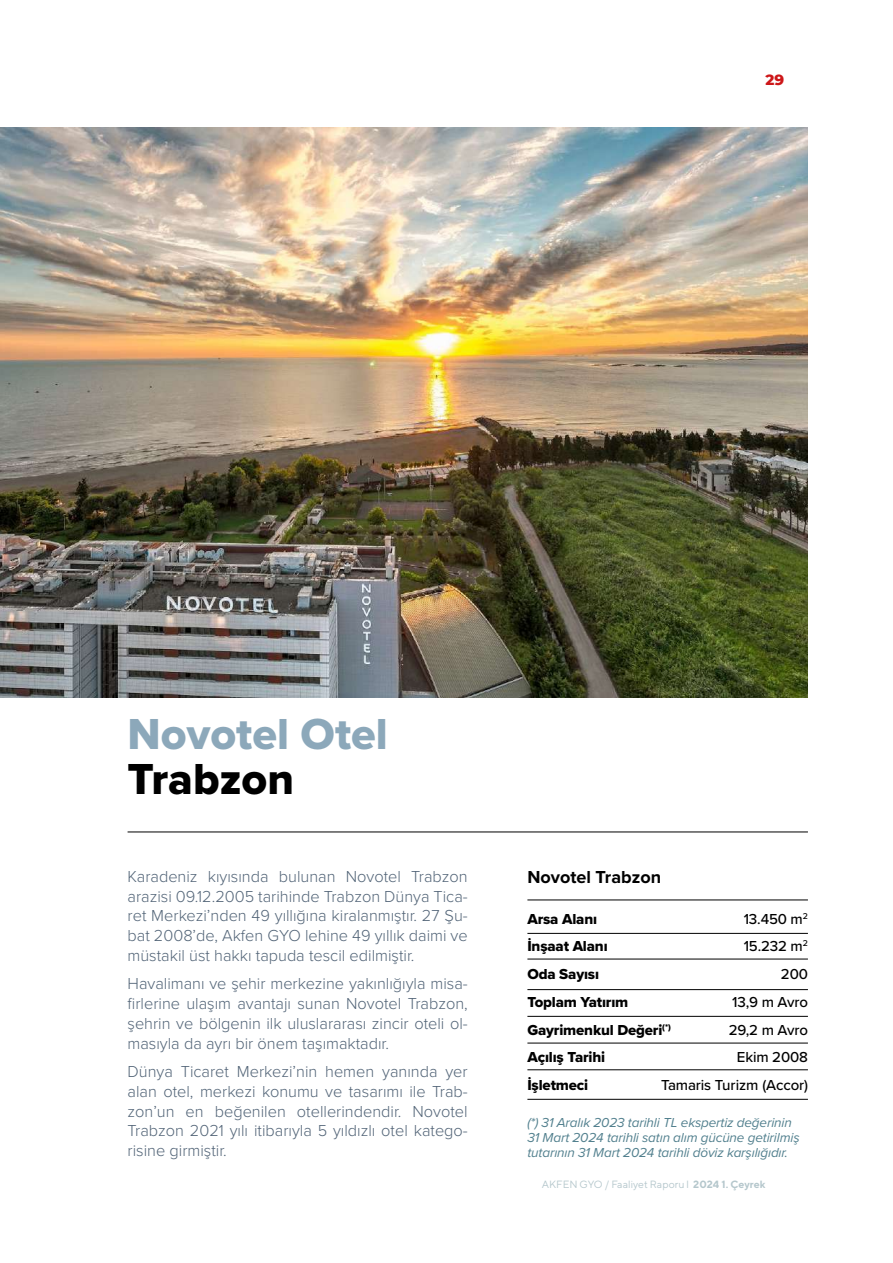
<style>
.page{position:relative;width:893px;height:1263px;background:#fff}
.page>*{position:absolute;margin:0;border:0;box-sizing:border-box;transform-origin:0 0}
.t1{font:45px "Proxima Nova Extrabld";color:#8ca8ba}
.t2{font:45px "Proxima Nova Extrabld";color:#000}
.t3{font:700 18px "Proxima Nova";color:#000}
.t4{font:300 16.5px/19.8px "Proxima Nova";color:#526477;text-align:justify}
.t5{font:15px "Proxima Nova Extrabld";letter-spacing:-.01em;color:#000}
.t6{font:500 15px "Proxima Nova";letter-spacing:-.01em;color:#000}
.t7{font:800 15px "Montserrat";color:#cd1719}
.t8{font:italic 13.5px/15px "Proxima Nova";letter-spacing:-.01em;color:#52808e}
.t9{font:10.5px "TT Norms";color:#b5c7cc}
.s1{font-weight:700}
</style>
<div class="page">
<img style="left:0;top:128px;width:808px;height:569px">
<hr style="left:527px;top:899px;width:281px;height:1px;background:#000">
<hr style="left:527px;top:933px;width:281px;height:1px;background:#000">
<hr style="left:527px;top:989px;width:281px;height:1px;background:#000">
<hr style="left:527px;top:1043px;width:281px;height:1px;background:#000">
<hr style="left:527px;top:959px;width:281px;height:1px;background:#000">
<hr style="left:527px;top:1016px;width:281px;height:1px;background:#000">
<hr style="left:527px;top:1069px;width:281px;height:1px;background:#000">
<hr style="left:527px;top:1099px;width:281px;height:1px;background:#000">
<hr style="left:128px;top:831px;width:680px;height:1px;background:#000">
<p class="t7" style="left:765px;top:68px;width:20px">29</p>
<h1 class="t1" style="left:128px;top:700px;width:262px">Novotel Otel</h1>
<h1 class="t2" style="left:128px;top:745px;width:168px">Trabzon</h1>
<p class="t4" style="left:128px;top:865px;width:342px">Karadeniz kıyısında bulunan Novotel Trabzon arazisi 09.12.2005 tarihinde Trabzon Dünya Tica&shy;ret Merkezi’nden 49 yıllığına kiralanmıştır. 27 Şu&shy;bat 2008’de, Akfen GYO lehine 49 yıllık daimi ve müstakil üst hakkı tapuda tescil edilmiştir.</p>
<p class="t4" style="left:128px;top:973px;width:342px">Havalimanı ve şehir merkezine yakınlığıyla misa&shy;firlerine ulaşım avantajı sunan Novotel Trabzon, şehrin ve bölgenin ilk uluslararası zincir oteli ol&shy;masıyla da ayrı bir önem taşımaktadır.</p>
<p class="t4" style="left:128px;top:1061px;width:342px">Dünya Ticaret Merkezi’nin hemen yanında yer alan otel, merkezi konumu ve tasarımı ile Trab&shy;zon’un en beğenilen otellerindendir. Novotel Trabzon 2021 yılı itibarıyla 5 yıldızlı otel katego&shy;risine girmiştir.</p>
<p class="t3" style="left:527px;top:863px;width:135px">Novotel Trabzon</p>
<p class="t5" style="left:527px;top:907px;width:71px">Arsa Alanı</p>
<p class="t6" style="left:744px;top:907px;width:66px">13.450 m<sup>2</sup></p>
<p class="t5" style="left:527px;top:935px;width:82px">İnşaat Alanı</p>
<p class="t6" style="left:744px;top:935px;width:66px">15.232 m<sup>2</sup></p>
<p class="t5" style="left:527px;top:963px;width:73px">Oda Sayısı</p>
<p class="t6" style="left:781px;top:963px;width:28px">200</p>
<p class="t5" style="left:527px;top:991px;width:102px">Toplam Yatırım</p>
<p class="t6" style="left:732px;top:991px;width:77px">13,9 m Avro</p>
<p class="t5" style="left:527px;top:1018px;width:145px">Gayrimenkul Değeri<sup>(*)</sup></p>
<p class="t6" style="left:729px;top:1018px;width:81px">29,2 m Avro</p>
<p class="t5" style="left:527px;top:1046px;width:79px">Açılış Tarihi</p>
<p class="t6" style="left:737px;top:1046px;width:72px">Ekim 2008</p>
<p class="t5" style="left:527px;top:1074px;width:62px">İşletmeci</p>
<p class="t6" style="left:661px;top:1074px;width:148px">Tamaris Turizm (Accor)</p>
<p class="t8" style="left:527px;top:1114px;width:274px">(*) 31 Aralık 2023 tarihli TL ekspertiz değerinin<br>31 Mart 2024 tarihli satın alım gücüne getirilmiş tutarının 31 Mart 2024 tarihli döviz karşılığıdır.</p>
<p class="t9" style="left:542px;top:1178px;width:225px">AKFEN GYO / Faaliyet Raporu l <span class="s1">2024 1. Çeyrek</span></p>
</div>
